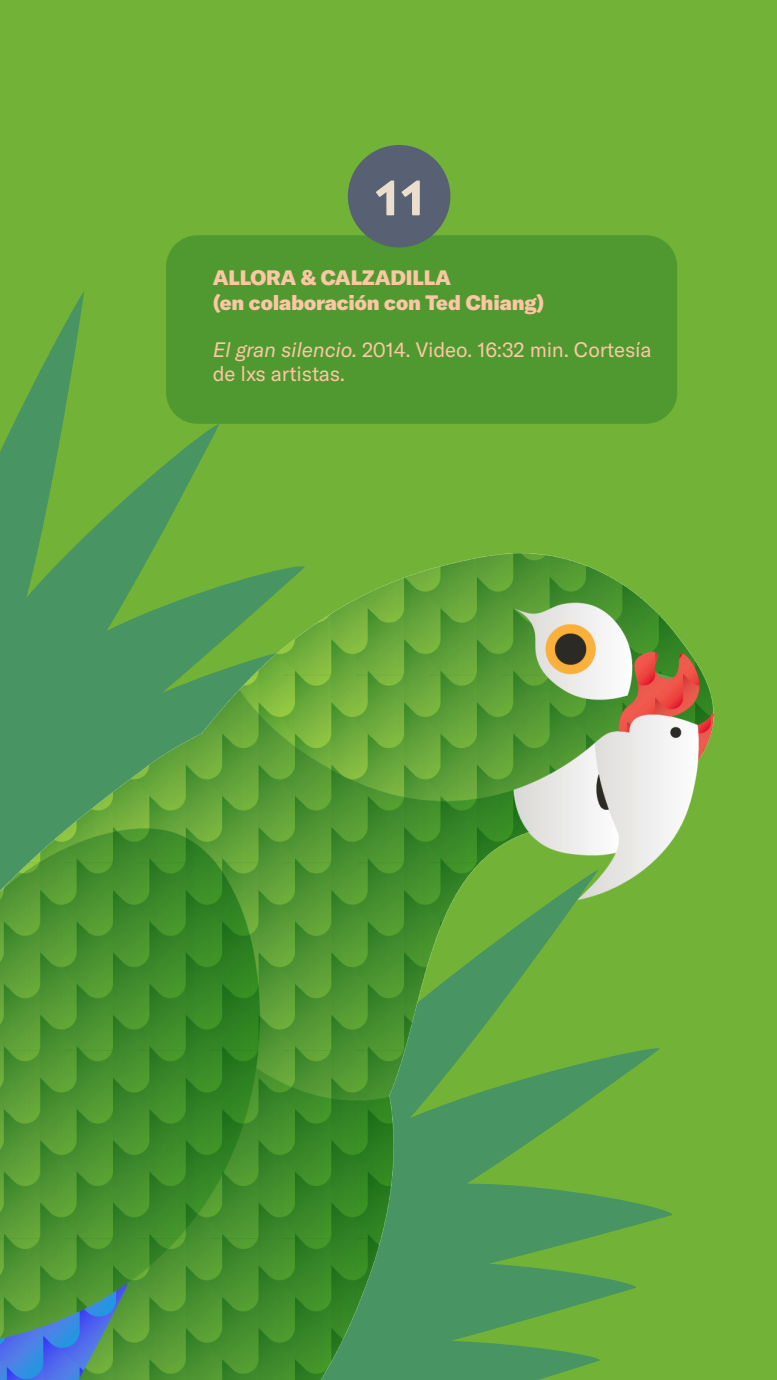
<style>
.page{position:relative;width:777px;height:1380px;background:#fff}
.page>*{position:absolute;margin:0;border:0;box-sizing:border-box;transform-origin:0 0}
.t1{font:700 57px "Bicyclette";color:#ebdecf}
.t2{font:20.62px/24.8px "GT America";letter-spacing:-.01em;color:#fcc7a3}
.t3{font:900 20.62px/24.8px "GT America";letter-spacing:-.01em;color:#fcc7a3}
.s1{font-style:italic}
</style>
<div class="page">
<div style="left:0;top:0;width:776px;height:1380px;background:#72b337"></div>
<svg style="left:0;top:292px;width:219px;height:262px"></svg>
<div style="left:166px;top:235px;width:511px;height:189px;background:#4f9930;border-radius:31px"></div>
<div style="left:348px;top:145px;width:102px;height:103px;background:#576173;border-radius:50%"></div>
<img style="left:0;top:554px;width:713px;height:826px">
<h1 class="t1" style="left:374px;top:165px;width:50px">11</h1>
<p class="t3" style="left:212px;top:265px;width:333px">ALLORA &amp; CALZADILLA<br>(en colaboración con Ted Chiang)</p>
<p class="t2" style="left:212px;top:337px;width:440px"><span class="s1">El gran silencio.</span> 2014. Video. 16:32 min. Cortesía de lxs artistas.</p>
</div>
